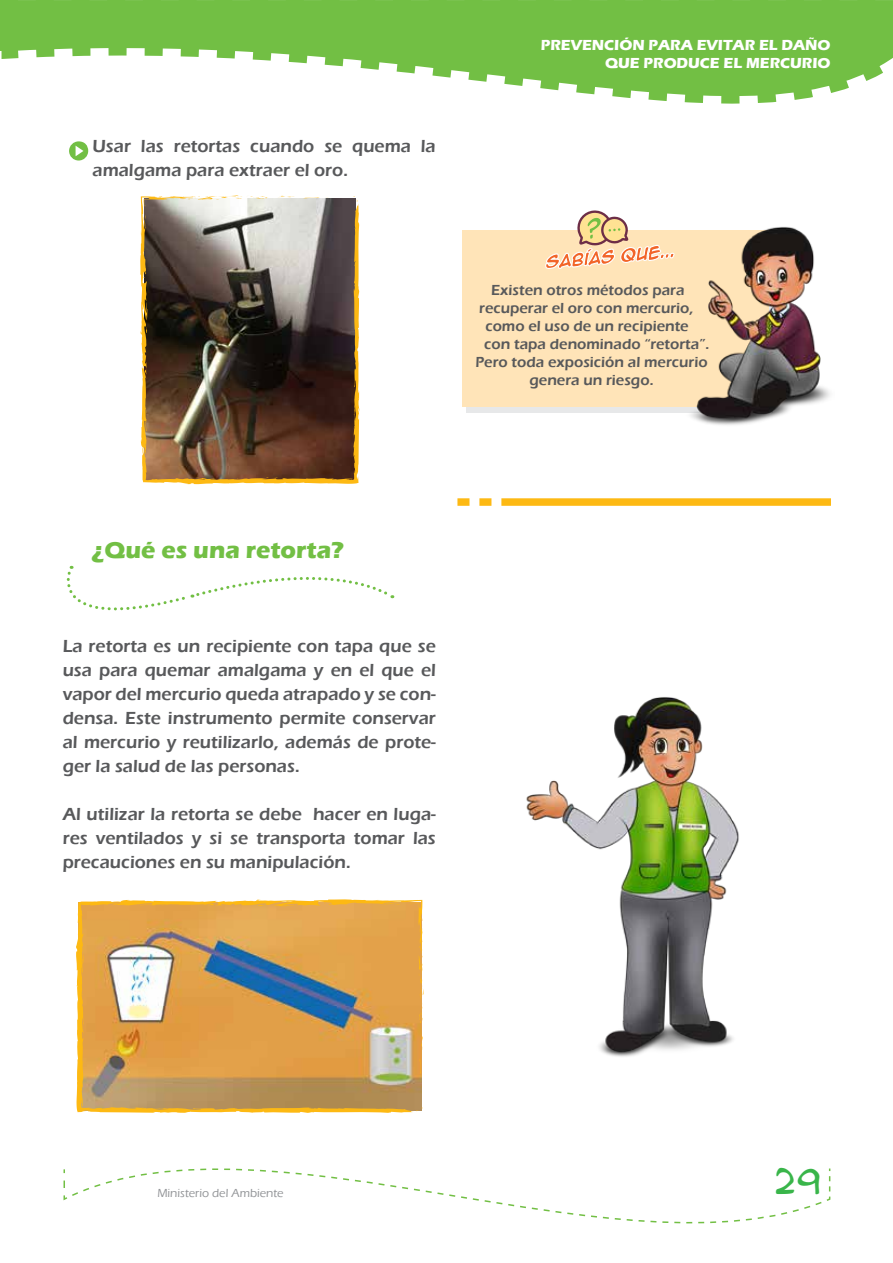
<style>
.page{position:relative;width:893px;height:1263px;background:#fff}
.page>*{position:absolute;margin:0;border:0;box-sizing:border-box;transform-origin:0 0}
.t1{font:30px "Anime Ace 2.0 BB";color:#39b54a}
.t2{font:700 24px "Eras ITC";color:#72bf44}
.t3{font:600 18px/24px "Eras ITC";color:#58595b;text-align:justify}
.t4{font:600 15px "Eras ITC";color:#58595b}
.t5{font:700 15px/18px "Eras ITC";color:#fff;text-align:right}
.t6{font:500 12px "Eras ITC";color:#939598}
</style>
<div class="page">
<svg style="left:69px;top:77px;width:806px;height:71px"></svg>
<svg style="left:1px;top:0;width:892px;height:77px;background:#84c75c"></svg>
<svg style="left:63px;top:1168px;width:768px;height:34px"></svg>
<div style="left:0;top:0;width:12px;height:51px;background:#72bf44"></div>
<div style="left:69px;top:141px;width:19px;height:20px;background:#72bf44;border-radius:50%"></div>
<svg style="left:76px;top:146px;width:7px;height:10px"></svg>
<img style="left:140px;top:196px;width:219px;height:289px">
<svg style="left:144px;top:449px;width:3px;height:7px"></svg>
<svg style="left:154px;top:195px;width:115px;height:5px"></svg>
<svg style="left:141px;top:213px;width:5px;height:22px"></svg>
<svg style="left:143px;top:272px;width:4px;height:6px"></svg>
<svg style="left:140px;top:326px;width:7px;height:8px"></svg>
<svg style="left:352px;top:196px;width:6px;height:6px"></svg>
<svg style="left:228px;top:478px;width:10px;height:6px"></svg>
<img style="left:76px;top:899px;width:346px;height:214px">
<svg style="left:109px;top:903px;width:9px;height:3px"></svg>
<svg style="left:418px;top:913px;width:6px;height:112px"></svg>
<svg style="left:375px;top:900px;width:28px;height:5px"></svg>
<svg style="left:324px;top:902px;width:8px;height:4px"></svg>
<svg style="left:257px;top:899px;width:10px;height:7px"></svg>
<svg style="left:416px;top:1106px;width:7px;height:5px"></svg>
<svg style="left:77px;top:985px;width:6px;height:10px"></svg>
<div style="left:467px;top:236px;width:306px;height:177px;background:#e7e8e9"></div>
<div style="left:462px;top:230px;width:306px;height:177px;background:#ffe4b8"></div>
<svg style="left:545px;top:210px;width:130px;height:59px"></svg>
<img style="left:690px;top:226px;width:140px;height:199px">
<svg style="left:66px;top:565px;width:327px;height:46px"></svg>
<img style="left:526px;top:697px;width:213px;height:360px">
<div style="left:501px;top:498px;width:330px;height:8px;background:#fdb913"></div>
<div style="left:457px;top:498px;width:12px;height:8px;background:#fdb913"></div>
<div style="left:479px;top:498px;width:12px;height:8px;background:#fdb913"></div>
<p class="t3" style="left:92px;top:134px;width:345px">Usar las retortas cuando se quema la amalgama para extraer el oro.</p>
<p class="t5" style="left:541px;top:36px;width:291px">PREVENCIÓN PARA EVITAR EL DAÑO<br>QUE PRODUCE EL MERCURIO</p>
<p class="t4" style="left:491px;top:282px;width:195px">Existen otros métodos para</p>
<p class="t4" style="left:479px;top:300px;width:216px">recuperar el oro con mercurio,</p>
<p class="t4" style="left:485px;top:318px;width:205px">como el uso de un recipiente</p>
<p class="t4" style="left:484px;top:336px;width:227px">con tapa denominado “retorta”.</p>
<p class="t4" style="left:475px;top:354px;width:234px">Pero toda exposición al mercurio</p>
<p class="t4" style="left:529px;top:372px;width:126px">genera un riesgo.</p>
<h2 class="t2" style="left:92px;top:536px;width:254px">¿Qué es una retorta?</h2>
<p class="t3" style="left:63px;top:634px;width:375px">La retorta es un recipiente con tapa que se usa para quemar amalgama y en el que el vapor del mercurio queda atrapado y se con&shy;densa. Este instrumento permite conservar al mercurio y reutilizarlo, además de prote&shy;ger la salud de las personas.</p>
<p class="t3" style="left:63px;top:802px;width:375px">Al utilizar la retorta se debe hacer en luga&shy;res ventilados y si se transporta tomar las precauciones en su manipulación.</p>
<p class="t6" style="left:157px;top:1186px;width:128px">Ministerio del Ambiente</p>
<h1 class="t1" style="left:774px;top:1162px;width:49px">29</h1>
</div>
